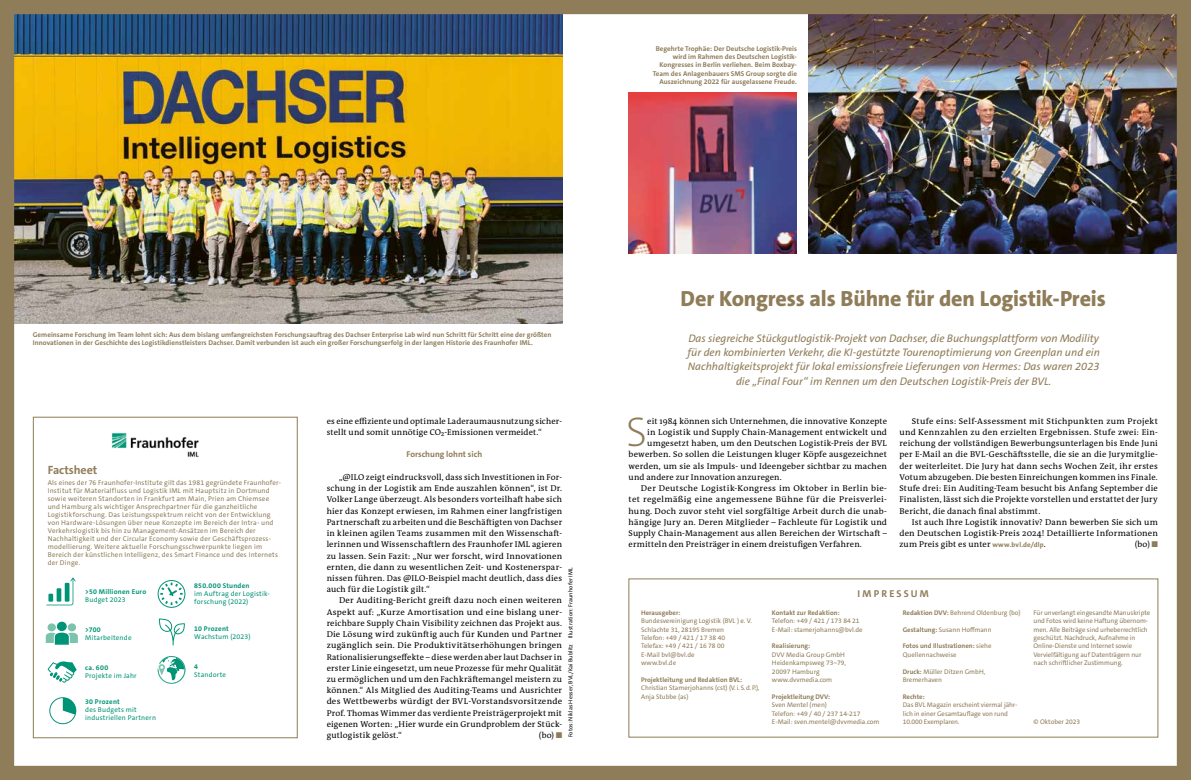
<style>
.page{position:relative;width:1191px;height:780px;background:#fff}
.page>*{position:absolute;margin:0;border:0;box-sizing:border-box;transform-origin:0 0}
.t1{font:200 41.7px "The Sans C5";color:#8f7c58}
.t2{font:800 22px "The Sans C5";letter-spacing:-.01em;color:#8f7c58}
.t3{font:700 12px "The Sans C5";letter-spacing:-.005em;color:#8f7c58}
.t4{font:italic 11px/14px "The Sans C5";color:#8f7c58;text-align:center}
.t5{font:700 10px "The Sans C5";letter-spacing:.22em;color:#8f7c58}
.t6{font:8.5px/11.2px "The Antiqua B W5 Plain";letter-spacing:.02em;color:#000;text-align:justify}
.t7{font:700 8.5px "The Sans C5";color:#8f7c58}
.t8{font:7px/8px "The Sans C5";letter-spacing:.025em;color:#8f7c58}
.t9{font:700 7px/8.4px "The Sans C5";letter-spacing:.005em;color:#8f7c58;text-align:right}
.t10{font:7px/8px "The Sans C5";letter-spacing:.03em;color:#009476}
.t11{font:700 7px "The Sans C5";letter-spacing:.035em;color:#009476}
.t12{font:6.8px/8.4px "The Sans C5";letter-spacing:-.01em;color:#8f7c58}
.t13{font:700 6.8px/8.4px "The Sans C5";color:#8f7c58}
.t14{font:5.8px "The Sans C5";letter-spacing:.015em;color:#000}
.s1{font-family:"The Sans C5";font-weight:700;color:#8f7c58}
.s2{font-family:"The Sans C5";font-weight:700;font-size:7px;color:#8f7c58}
.s3{font-weight:700}
.s4{font-weight:400}
</style>
<div class="page">
<img style="left:0;top:0;width:1191px;height:780px">
<p class="t9" style="left:653px;top:44px;width:146px">Begehrte Trophäe: Der Deutsche Logistik-Preis wird im Rahmen des Deutschen Logistik-Kongresses in Berlin verliehen. Beim Boxbay-Team des Anlagenbauers SMS Group sorgte die Auszeichnung 2022 für ausgelassene Freude.</p>
<p class="t9" style="left:33px;top:330px;width:520px;text-align:left">Gemeinsame Forschung im Team lohnt sich: Aus dem bislang umfangreichsten Forschungsauftrag des Dachser Enterprise Lab wird nun Schritt für Schritt eine der größten<br>Innovationen in der Geschichte des Logistikdienstleisters Dachser. Damit verbunden ist auch ein großer Forschungserfolg in der langen Historie des Fraunhofer IML.</p>
<h3 class="t3" style="left:48px;top:462px;width:51px">Factsheet</h3>
<p class="t8" style="left:48px;top:479px;width:235px">Als eines der 76 Fraunhofer-Institute gilt das 1981 gegründete Fraunhofer-Institut für Materialfluss und Logistik IML mit Hauptsitz in Dortmund sowie weiteren Standorten in Frankfurt am Main, Prien am Chiemsee und Hamburg als wichtiger Ansprechpartner für die ganzheitliche Logistikforschung. Das Leistungsspektrum reicht von der Entwicklung von Hardware-Lösungen über neue Konzepte im Bereich der Intra- und Verkehrslogistik bis hin zu Management-Ansätzen im Bereich der Nachhaltigkeit und der Circular Economy sowie der Geschäftsprozess&shy;modellierung. Weitere aktuelle Forschungsschwerpunkte liegen im Bereich der künstlichen Intelligenz, des Smart Finance und des Internets der Dinge.</p>
<p class="t11" style="left:85px;top:587px;width:62px">&gt;50 Millionen Euro</p>
<p class="t10" style="left:85px;top:595px;width:42px">Budget 2023</p>
<p class="t11" style="left:85px;top:625px;width:17px">&gt;700</p>
<p class="t10" style="left:85px;top:633px;width:48px">Mitarbeitende</p>
<p class="t11" style="left:85px;top:663px;width:24px">ca. 600</p>
<p class="t10" style="left:85px;top:672px;width:53px">Projekte im Jahr</p>
<p class="t11" style="left:85px;top:697px;width:36px">30 Prozent</p>
<p class="t10" style="left:85px;top:706px;width:72px">des Budgets mit industriellen Partnern</p>
<p class="t11" style="left:194px;top:581px;width:57px">850.000 Stunden</p>
<p class="t10" style="left:194px;top:590px;width:77px">im Auftrag der Logistik&shy;forschung (2022)</p>
<p class="t11" style="left:194px;top:623px;width:36px">10 Prozent</p>
<p class="t10" style="left:194px;top:632px;width:58px">Wachstum (2023)</p>
<p class="t11" style="left:194px;top:662px;width:5px">4</p>
<p class="t10" style="left:194px;top:670px;width:33px">Standorte</p>
<p class="t6" style="left:327px;top:415px;width:237px">es eine effiziente und optimale Laderaumausnutzung sicher&shy;stellt und somit unnötige CO₂-Emissionen vermeidet.“</p>
<p class="t7" style="left:406px;top:449px;width:77px">Forschung lohnt sich</p>
<p class="t6" style="left:327px;top:471px;width:237px;text-indent:12px">„@ILO zeigt eindrucksvoll, dass sich Investitionen in For&shy;schung in der Logistik am Ende auszahlen können“, ist Dr.<br>Volker Lange überzeugt. Als besonders vorteilhaft habe sich hier das Konzept erwiesen, im Rahmen einer langfristigen Partnerschaft zu arbeiten und die Beschäftigten von Dachser in kleinen agilen Teams zusammen mit den Wissenschaft&shy;lerinnen und Wissenschaftlern des Fraunhofer IML agieren zu lassen. Sein Fazit: „Nur wer forscht, wird Innovationen ernten, die dann zu wesentlichen Zeit- und Kostenerspar&shy;nissen führen. Das @ILO-Beispiel macht deutlich, dass dies auch für die Logistik gilt.“</p>
<p class="t6" style="left:327px;top:595px;width:237px;text-indent:12px">Der Auditing-Bericht greift dazu noch einen weiteren Aspekt auf: „Kurze Amortisation und eine bislang uner&shy;reichbare Supply Chain Visibility zeichnen das Projekt aus.<br>Die Lösung wird zukünftig auch für Kunden und Partner zugänglich sein. Die Produktivitätserhöhungen bringen Rationalisierungseffekte – diese werden aber laut Dachser in erster Linie eingesetzt, um neue Prozesse für mehr Qualität zu ermöglichen und um den Fachkräftemangel meistern zu können.“ Als Mitglied des Auditing-Teams und Ausrichter des Wettbewerbs würdigt der BVL-Vorstandsvorsitzende Prof. Thomas Wimmer das verdiente Preisträgerprojekt mit eigenen Worten: „Hier wurde ein Grundproblem der Stück&shy;gutlogistik gelöst.“</p>
<p class="t14" style="left:567px;top:737px;width:171px;rotate:-90deg">Fotos: Niklas Hesser, BVL/Kai Bublitz Illustration: Fraunhofer IML</p>
<p class="t6" style="left:539px;top:729px;width:25px">(bo) <span class="s1">■</span></p>
<h2 class="t2" style="left:680px;top:284px;width:427px">Der Kongress als Bühne für den Logistik-Preis</h2>
<p class="t4" style="left:687px;top:332px;width:414px">Das siegreiche Stückgutlogistik-Projekt von Dachser, die Buchungsplattform von Modility für den kombinierten Verkehr, die KI-gestützte Tourenoptimierung von Greenplan und ein Nachhaltigkeitsprojekt für lokal emissionsfreie Lieferungen von Hermes: Das waren 2023 die „Final Four“ im Rennen um den Deutschen Logistik-Preis der BVL.</p>
<h1 class="t1" style="left:626px;top:405px;width:23px">S</h1>
<p class="t6" style="left:647px;top:415px;width:241px">eit 1984 können sich Unternehmen, die innovative Konzepte</p>
<p class="t6" style="left:647px;top:426px;width:241px">in Logistik und Supply Chain-Management entwickelt und</p>
<p class="t6" style="left:647px;top:438px;width:241px">umgesetzt haben, um den Deutschen Logistik-Preis der BVL</p>
<p class="t6" style="left:628px;top:449px;width:260px">bewerben. So sollen die Leistungen kluger Köpfe ausgezeichnet</p>
<p class="t6" style="left:628px;top:460px;width:260px">werden, um sie als Impuls- und Ideengeber sichtbar zu machen</p>
<p class="t6" style="left:628px;top:471px;width:155px">und andere zur Innovation anzuregen.</p>
<p class="t6" style="left:641px;top:482px;width:247px">Der Deutsche Logistik-Kongress im Oktober in Berlin bie-</p>
<p class="t6" style="left:628px;top:494px;width:260px">tet regelmäßig eine angemessene Bühne für die Preisverlei-</p>
<p class="t6" style="left:628px;top:505px;width:260px">hung. Doch zuvor steht viel sorgfältige Arbeit durch die unab-</p>
<p class="t6" style="left:628px;top:516px;width:260px">hängige Jury an. Deren Mitglieder – Fachleute für Logistik und</p>
<p class="t6" style="left:628px;top:527px;width:260px">Supply Chain-Management aus allen Bereichen der Wirtschaft –</p>
<p class="t6" style="left:628px;top:539px;width:235px">ermitteln den Preisträger in einem dreistufigen Verfahren.</p>
<p class="t6" style="left:899px;top:415px;width:260px;text-indent:12px">Stufe eins: Self-Assessment mit Stichpunkten zum Projekt und Kennzahlen zu den erzielten Ergebnissen. Stufe zwei: Ein&shy;reichung der vollständigen Bewerbungsunterlagen bis Ende Juni per E-Mail an die BVL-Geschäftsstelle, die sie an die Jurymitglie&shy;der weiterleitet. Die Jury hat dann sechs Wochen Zeit, ihr erstes Votum abzugeben. Die besten Einreichungen kommen ins Finale.<br>Stufe drei: Ein Auditing-Team besucht bis Anfang September die Finalisten, lässt sich die Projekte vorstellen und erstattet der Jury Bericht, die danach final abstimmt.</p>
<p class="t6" style="left:899px;top:516px;width:260px;text-indent:12px">Ist auch Ihre Logistik innovativ? Dann bewerben Sie sich um den Deutschen Logistik-Preis 2024! Detaillierte Informationen zum Preis gibt es unter <span class="s2">www.bvl.de/dlp</span>.</p>
<p class="t6" style="left:1134px;top:539px;width:25px">(bo) <span class="s1">■</span></p>
<p class="t13" style="left:641px;top:608px;width:41px">Herausgeber:</p>
<p class="t12" style="left:641px;top:616px;width:112px">Bundesvereinigung Logistik (BVL ) e. V.<br>Schlachte 31, 28195 Bremen<br>Telefon: +49 / 421 / 17 38 40<br>Telefax: +49 / 421 / 16 78 00<br>E-Mail bvl@bvl.de<br>www.bvl.de</p>
<p class="t13" style="left:641px;top:675px;width:102px">Projektleitung und Redaktion BVL:</p>
<p class="t12" style="left:641px;top:684px;width:120px">Christian Stamerjohanns (cst) (V. i. S. d. P.),<br>Anja Stubbe (as)</p>
<p class="t5" style="left:857px;top:587px;width:73px">IMPRESSUM</p>
<p class="t13" style="left:772px;top:608px;width:69px">Kontakt zur Redaktion:</p>
<p class="t12" style="left:772px;top:616px;width:92px">Telefon: +49 / 421 / 173 84 21<br>E-Mail: stamerjohanns@bvl.de</p>
<p class="t13" style="left:772px;top:642px;width:40px">Realisierung:</p>
<p class="t12" style="left:772px;top:650px;width:76px">DVV Media Group GmbH<br>Heidenkampsweg 73–79,<br>20097 Hamburg www.dvvmedia.com</p>
<p class="t13" style="left:772px;top:692px;width:60px">Projektleitung DVV:</p>
<p class="t12" style="left:772px;top:700px;width:109px">Sven Mentel (men)<br>Telefon: +49 / 40 / 237 14-217<br>E-Mail: sven.mentel@dvvmedia.com</p>
<p class="t12" style="left:902px;top:608px;width:119px"><span class="s3">Redaktion DVV:</span> Behrend Oldenburg (bo)</p>
<p class="t12" style="left:902px;top:625px;width:90px"><span class="s3">Gestaltung:</span> Susann Hoffmann</p>
<p class="t13" style="left:902px;top:642px;width:90px">Fotos und Illustrationen: <span class="s4">siehe<br>Quellennachweise</span></p>
<p class="t12" style="left:902px;top:667px;width:84px"><span class="s3">Druck:</span> Müller Ditzen GmbH,<br>Bremerhaven</p>
<p class="t13" style="left:902px;top:692px;width:23px">Rechte:</p>
<p class="t12" style="left:902px;top:700px;width:116px">Das BVL Magazin erscheint viermal jähr&shy;lich in einer Gesamtauflage von rund<br>10.000 Exemplaren.</p>
<p class="t12" style="left:1033px;top:608px;width:118px">Für unverlangt eingesandte Manuskripte und Fotos wird keine Haftung übernom&shy;men. Alle Beiträge sind urheberrechtlich geschützt. Nachdruck, Aufnahme in Online-Dienste und Internet sowie Vervielfältigung auf Datenträgern nur nach schriftlicher Zustimmung.</p>
<p class="t12" style="left:1033px;top:717px;width:48px">© Oktober 2023</p>
</div>
